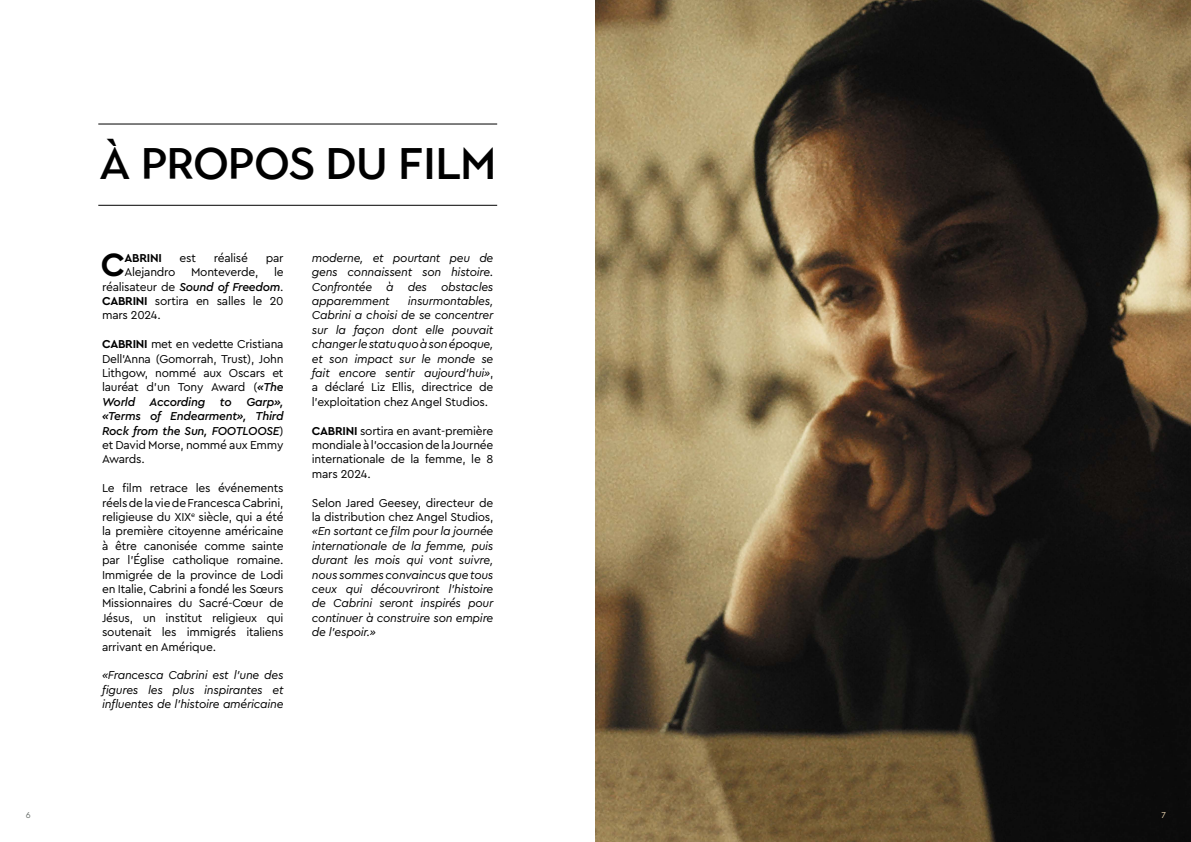
<style>
.page{position:relative;width:1191px;height:842px;background:#fff}
.page>*{position:absolute;margin:0;border:0;box-sizing:border-box;transform-origin:0 0}
.t1{font:500 44px "Town 10 Display";color:#000}
.t2{font:700 33.8px "Cera Pro";color:#000}
.t3{font:12px/14.4px "Cera Pro";letter-spacing:-.02em;color:#000;text-align:justify}
.t4{font:italic 12px/14.4px "Cera Pro";letter-spacing:-.02em;color:#000;text-align:justify}
.t5{font:700 12px "Cera Pro";letter-spacing:-.02em;color:#000}
.t6{font:9px "Cera Pro";color:#6d736f}
.t7{font:9px "Cera Pro";color:#e4d0ad}
.s1{font-weight:500;font-style:italic}
.s2{font-weight:700}
.s3{font-style:normal}
</style>
<div class="page">
<img style="left:595px;top:0;width:596px;height:842px">
<hr style="left:98px;top:124px;width:399px;height:1px;background:#000">
<hr style="left:98px;top:205px;width:399px;height:1px;background:#000">
<h1 class="t1" style="left:100px;top:138px;width:397px">À PROPOS DU FILM</h1>
<h2 class="t2" style="left:101px;top:242px;width:26px">C</h2>
<p class="t5" style="left:124px;top:250px;width:39px">ABRINI</p>
<p class="t3" style="left:180px;top:250px;width:18px">est</p>
<p class="t3" style="left:214px;top:250px;width:36px">réalisé</p>
<p class="t3" style="left:266px;top:250px;width:19px">par</p>
<p class="t3" style="left:102px;top:264px;width:183px;text-indent:172px">le réalisateur de <span class="s1">Sound of Freedom</span>.<br><span class="s2">CABRINI</span> sortira en salles le 20 mars 2024.</p>
<p class="t3" style="left:102px;top:336px;width:183px"><span class="s2">CABRINI</span> met en vedette Cristiana Dell’Anna (Gomorrah, Trust), John Lithgow, nommé aux Oscars et lauréat d’un Tony Award (<span class="s1">«The World According to Garp», «Terms of Endearment», Third Rock from the Sun, FOOTLOOSE</span>) et David Morse, nommé aux Emmy Awards.</p>
<p class="t3" style="left:102px;top:480px;width:183px">Le film retrace les événements réels de la vie de Francesca Cabrini, religieuse du XIX<sup>e</sup> siècle, qui a été la première citoyenne américaine à être canonisée comme sainte par l’Église catholique romaine.<br>Immigrée de la province de Lodi en Italie, Cabrini a fondé les Sœurs Missionnaires du Sacré-Cœur de Jésus, un institut religieux qui soutenait les immigrés italiens arrivant en Amérique.</p>
<p class="t4" style="left:102px;top:668px;width:183px">«Francesca Cabrini est l’une des figures les plus inspirantes et influentes de l’histoire américaine</p>
<p class="t3" style="left:124px;top:264px;width:53px">Alejandro</p>
<p class="t3" style="left:191px;top:264px;width:69px">Monteverde,</p>
<p class="t4" style="left:312px;top:250px;width:183px">moderne, et pourtant peu de gens connaissent son histoire.<br>Confrontée à des obstacles apparemment</p>
<p class="t4" style="left:312px;top:293px;width:183px;text-indent:96px">insurmontables, Cabrini a choisi de se concentrer sur la façon dont elle pouvait changer le statu quo à son époque, et son impact sur le monde se fait encore sentir aujourd’hui»<span class="s3">, a déclaré Liz Ellis, directrice de l’exploitation chez Angel Studios.</span></p>
<p class="t3" style="left:312px;top:423px;width:183px"><span class="s2">CABRINI</span> sortira en avant-première mondiale à l’occasion de la Journée internationale de la femme, le 8 mars 2024.</p>
<p class="t3" style="left:312px;top:495px;width:183px">Selon Jared Geesey, directeur de la distribution chez Angel Studios,</p>
<p class="t4" style="left:312px;top:524px;width:183px">«En sortant ce film pour la journée internationale de la femme, puis durant les mois qui vont suivre, nous sommes convaincus que tous ceux qui découvriront l’histoire de Cabrini seront inspirés pour continuer à construire son empire de l’espoir.»</p>
<p class="t6" style="left:26px;top:809px;width:6px">6</p>
<p class="t7" style="left:1161px;top:809px;width:6px">7</p>
</div>
